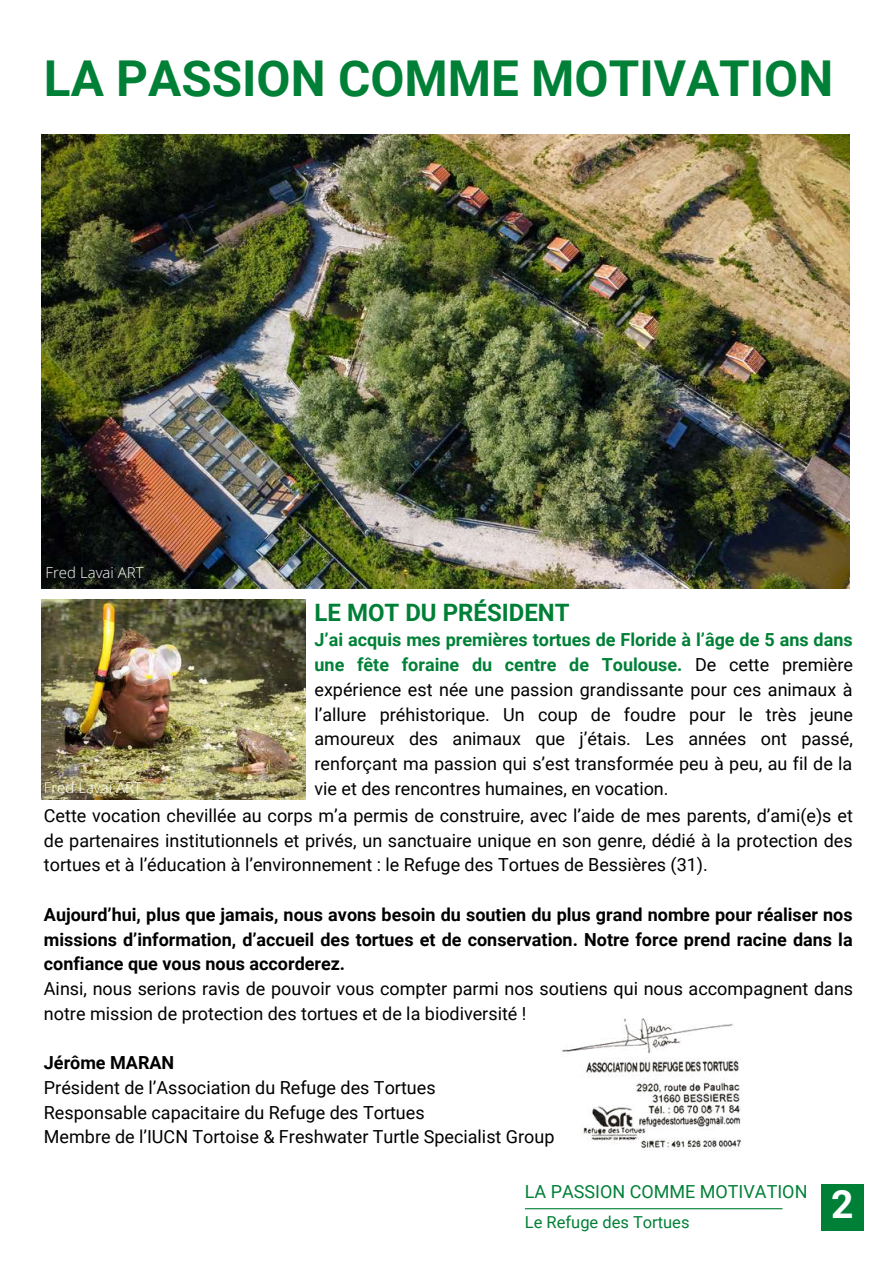
<style>
.page{position:relative;width:893px;height:1264px;background:#fff}
.page>*{position:absolute;margin:0;border:0;box-sizing:border-box;transform-origin:0 0}
.t1{font:700 49.5px "Roboto";color:#008037}
.t2{font:700 39px "Roboto";color:#fff}
.t3{font:700 24px "Roboto";color:#008037}
.t4{font:18px/24.8px "Roboto";color:#000;text-align:justify}
.t5{font:700 18px/24.8px "Roboto";color:#000;text-align:justify}
.t6{font:18px "Roboto";color:#008037}
.t7{font:16.5px "Roboto";color:#008037}
.t8{font:300 15px "Open Sans";color:#fff}
.s1{font-weight:700;color:#008037}
</style>
<div class="page">
<div style="left:820px;top:1184px;width:43px;height:46px;background:#008037"></div>
<hr style="left:525px;top:1208px;width:257px;height:1px;background:#008037">
<img style="left:41px;top:599px;width:264px;height:200px">
<img style="left:561px;top:1018px;width:180px;height:133px">
<img style="left:41px;top:134px;width:808px;height:454px">
<h1 class="t1" style="left:44px;top:50px;width:790px">LA PASSION COMME MOTIVATION</h1>
<p class="t8" style="left:46px;top:561px;width:99px">Fred Lavai ART</p>
<p class="t8" style="left:44px;top:777px;width:99px">Fred Lavai ART</p>
<h3 class="t3" style="left:314px;top:598px;width:256px">LE MOT DU PRÉSIDENT</h3>
<p class="t4" style="left:314px;top:628px;width:540px"><span class="s1">J’ai acquis mes premières tortues de Floride à l’âge de 5 ans dans une fête foraine du centre de Toulouse.</span> De cette première expérience est née une passion grandissante pour ces animaux à l’allure préhistorique. Un coup de foudre pour le très jeune amoureux des animaux que j’étais. Les années ont passé, renforçant ma passion qui s’est transformée peu à peu, au fil de la vie et des rencontres humaines, en vocation.</p>
<p class="t4" style="left:44px;top:803px;width:810px">Cette vocation chevillée au corps m’a permis de construire, avec l’aide de mes parents, d’ami(e)s et de partenaires institutionnels et privés, un sanctuaire unique en son genre, dédié à la protection des tortues et à l’éducation à l’environnement : le Refuge des Tortues de Bessières (31).</p>
<p class="t5" style="left:44px;top:902px;width:810px">Aujourd’hui, plus que jamais, nous avons besoin du soutien du plus grand nombre pour réaliser nos missions d’information, d’accueil des tortues et de conservation. Notre force prend racine dans la confiance que vous nous accorderez.</p>
<p class="t4" style="left:44px;top:976px;width:810px">Ainsi, nous serions ravis de pouvoir vous compter parmi nos soutiens qui nous accompagnent dans notre mission de protection des tortues et de la biodiversité !</p>
<p class="t5" style="left:44px;top:1050px;width:132px">Jérôme MARAN</p>
<p class="t4" style="left:44px;top:1075px;width:512px;text-align:left">Président de l’Association du Refuge des Tortues<br>Responsable capacitaire du Refuge des Tortues<br>Membre de l’IUCN Tortoise &amp; Freshwater Turtle Specialist Group</p>
<p class="t6" style="left:525px;top:1181px;width:284px">LA PASSION COMME MOTIVATION</p>
<p class="t7" style="left:525px;top:1212px;width:166px">Le Refuge des Tortues</p>
<h2 class="t2" style="left:831px;top:1181px;width:24px">2</h2>
</div>
